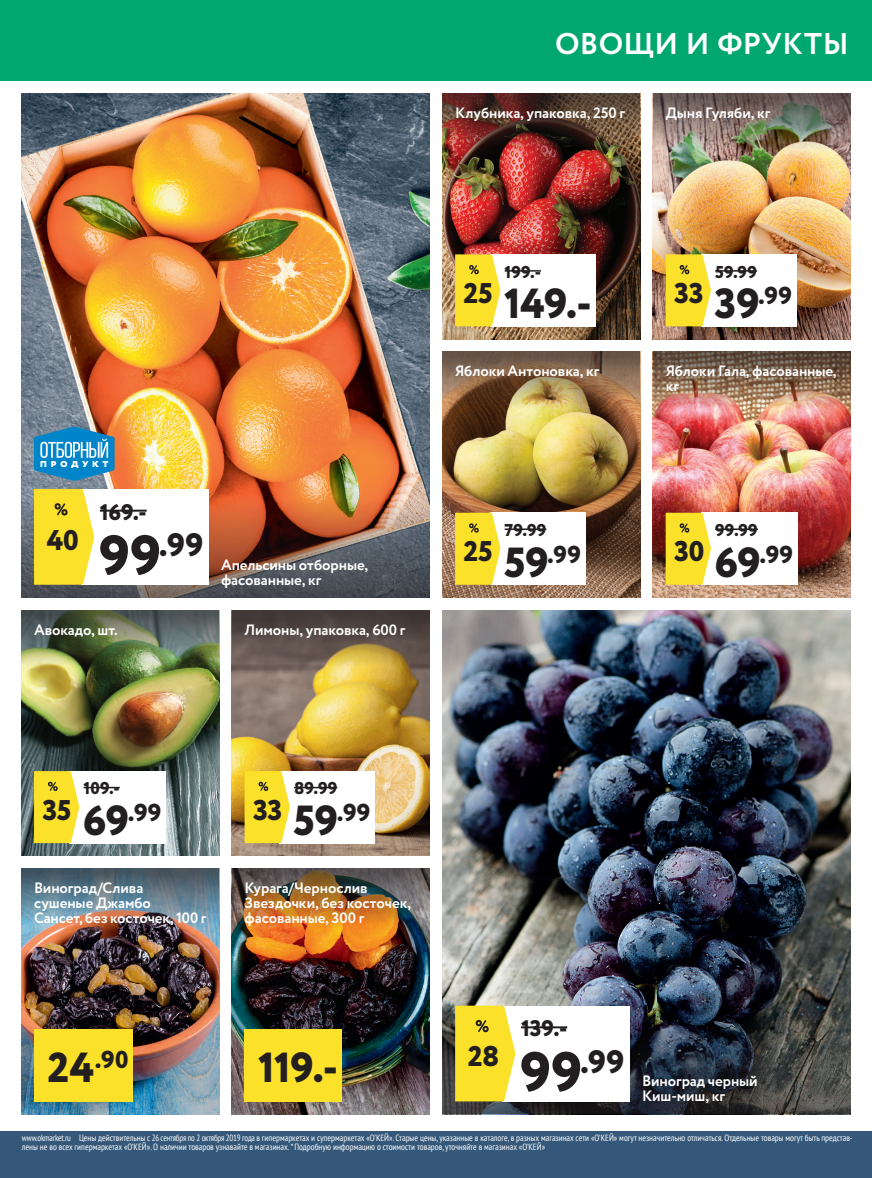
<style>
.page{position:relative;width:872px;height:1178px;background:#fff}
.page>*{position:absolute;margin:0;border:0;box-sizing:border-box;transform-origin:0 0}
.fresh_red{font:800 42px "Circe";letter-spacing:-.01em;color:#231f20}
.fresh_dominant_red{font:800 32.4px "Circe";color:#231f20}
.t1{font:700 30px "Circe";letter-spacing:.01em;color:#fff}
.fresh_discount{font:800 28.5px "Circe";letter-spacing:-.02em;color:#231f20}
.fresh_red-2{font:800 24.45px "Circe";letter-spacing:.01em;color:#231f20}
.fresh_dominant_black{font:800 22.5px "Circe";letter-spacing:-.01em;color:#231f20}
.fresh_black{font:800 17.1px "Circe";letter-spacing:.01em;color:#231f20}
.fresh_dominant_text{font:700 15px/15px "Circe";letter-spacing:-.005em;color:#fff}
.t2{font:condensed 9px/9px "PT Sans";color:#fff;scale:.95 1}
.s1{font-size:55.5px}
.s2{font-size:42px}
</style>
<div class="page">
<div style="left:0;top:0;width:872px;height:81px;background:#00a86f"></div>
<div style="left:0;top:1131px;width:872px;height:47px;background:#34577a"></div>
<img style="left:653px;top:160px;width:197px;height:179px">
<img style="left:653px;top:94px;width:197px;height:66px">
<div style="left:701px;top:254px;width:95px;height:72px;background:#fff"></div>
<hr style="left:715px;top:270px;width:42px;height:2px;background:#231f20">
<svg style="left:665px;top:254px;width:46px;height:72px;background:#f6df3e"></svg>
<img style="left:442px;top:610px;width:408px;height:405px">
<svg style="left:442px;top:1015px;width:408px;height:99px;background:#32363b"></svg>
<div style="left:502px;top:1006px;width:127px;height:95px;background:#fff"></div>
<hr style="left:521px;top:1026px;width:46px;height:2px;background:#231f20">
<svg style="left:455px;top:1006px;width:60px;height:95px;background:#f7e03c"></svg>
<img style="left:442px;top:418px;width:198px;height:179px">
<img style="left:442px;top:352px;width:198px;height:66px">
<div style="left:490px;top:513px;width:95px;height:72px;background:#fff"></div>
<hr style="left:504px;top:528px;width:42px;height:2px;background:#231f20">
<svg style="left:455px;top:513px;width:45px;height:72px;background:#f7e03c"></svg>
<img style="left:21px;top:676px;width:198px;height:180px">
<img style="left:21px;top:610px;width:198px;height:66px">
<div style="left:69px;top:771px;width:96px;height:72px;background:#fff"></div>
<hr style="left:84px;top:787px;width:36px;height:1px;background:#231f20">
<svg style="left:34px;top:771px;width:45px;height:72px;background:#f8e03c"></svg>
<img style="left:653px;top:418px;width:197px;height:179px">
<img style="left:653px;top:352px;width:197px;height:66px">
<div style="left:701px;top:513px;width:96px;height:72px;background:#fff"></div>
<hr style="left:715px;top:528px;width:43px;height:2px;background:#231f20">
<svg style="left:665px;top:513px;width:46px;height:72px;background:#f6de3d"></svg>
<img style="left:442px;top:160px;width:198px;height:179px">
<img style="left:442px;top:94px;width:198px;height:66px">
<div style="left:490px;top:254px;width:105px;height:72px;background:#fff"></div>
<hr style="left:504px;top:270px;width:37px;height:2px;background:#231f20">
<svg style="left:455px;top:254px;width:45px;height:72px;background:#f7df3c"></svg>
<img style="left:232px;top:676px;width:197px;height:180px">
<svg style="left:232px;top:610px;width:197px;height:66px;background:#6f5f49"></svg>
<div style="left:280px;top:771px;width:95px;height:72px;background:#fff"></div>
<hr style="left:294px;top:787px;width:43px;height:1px;background:#231f20">
<svg style="left:244px;top:771px;width:46px;height:72px;background:#f7e03e"></svg>
<img style="left:21px;top:94px;width:408px;height:405px">
<img style="left:21px;top:499px;width:408px;height:98px">
<div style="left:81px;top:489px;width:127px;height:96px;background:#fff"></div>
<hr style="left:100px;top:510px;width:47px;height:2px;background:#231f20">
<svg style="left:34px;top:489px;width:60px;height:96px;background:#f8e03d"></svg>
<svg style="left:34px;top:427px;width:81px;height:54px;background:#4497c4"></svg>
<img style="left:232px;top:934px;width:197px;height:180px">
<img style="left:232px;top:868px;width:197px;height:66px">
<div style="left:244px;top:1029px;width:98px;height:72px;background:#fbe12a"></div>
<img style="left:21px;top:934px;width:198px;height:180px">
<img style="left:21px;top:868px;width:198px;height:66px">
<div style="left:34px;top:1029px;width:98px;height:72px;background:#fbe12a"></div>
<h3 class="t1" style="left:555px;top:24px;width:295px">ОВОЩИ И ФРУКТЫ</h3>
<p class="fresh_dominant_text" style="left:455px;top:106px;width:171px">Клубника, упаковка, 250 г</p>
<p class="fresh_dominant_text" style="left:665px;top:106px;width:106px">Дыня Гуляби, кг</p>
<p class="fresh_discount" style="left:463px;top:274px;width:31px">25</p>
<p class="fresh_black" style="left:504px;top:260px;width:38px">199.-</p>
<p class="fresh_red" style="left:504px;top:275px;width:89px">149.-</p>
<p class="fresh_dominant_text" style="left:455px;top:364px;width:146px">Яблоки Антоновка, кг</p>
<p class="fresh_discount" style="left:47px;top:521px;width:33px">40</p>
<p class="fresh_dominant_black" style="left:100px;top:497px;width:48px">169.-</p>
<p class="fresh_dominant_red" style="left:99px;top:523px;width:106px"><span class="s1">99</span>.99</p>
<p class="fresh_dominant_text" style="left:34px;top:623px;width:85px">Авокадо, шт.</p>
<p class="fresh_dominant_text" style="left:221px;top:558px;width:149px">Апельсины отборные, фасованные, кг</p>
<p class="fresh_dominant_text" style="left:244px;top:623px;width:162px">Лимоны, упаковка, 600 г</p>
<p class="fresh_discount" style="left:463px;top:532px;width:31px">25</p>
<p class="fresh_black" style="left:504px;top:518px;width:43px">79.99</p>
<p class="fresh_red-2" style="left:504px;top:538px;width:79px"><span class="s2">59</span>.99</p>
<p class="fresh_discount" style="left:674px;top:274px;width:31px">33</p>
<p class="fresh_black" style="left:715px;top:260px;width:43px">59.99</p>
<p class="fresh_red-2" style="left:714px;top:279px;width:79px"><span class="s2">39</span>.99</p>
<p class="fresh_dominant_text" style="left:665px;top:364px;width:172px">Яблоки Гала, фасованные, кг</p>
<p class="fresh_discount" style="left:674px;top:532px;width:32px">30</p>
<p class="fresh_black" style="left:715px;top:518px;width:44px">99.99</p>
<p class="fresh_red-2" style="left:714px;top:538px;width:80px"><span class="s2">69</span>.99</p>
<p class="fresh_black" style="left:84px;top:777px;width:38px">109.-</p>
<p class="fresh_black" style="left:294px;top:777px;width:45px">89.99</p>
<p class="fresh_discount" style="left:43px;top:790px;width:30px">35</p>
<p class="fresh_red-2" style="left:83px;top:796px;width:80px"><span class="s2">69</span>.99</p>
<p class="fresh_discount" style="left:253px;top:790px;width:31px">33</p>
<p class="fresh_red-2" style="left:293px;top:796px;width:79px"><span class="s2">59</span>.99</p>
<p class="fresh_dominant_text" style="left:34px;top:881px;width:174px">Виноград/Слива сушеные Джамбо<br>Сансет, без косточек, 100 г</p>
<p class="fresh_dominant_text" style="left:244px;top:881px;width:168px">Курага/Чернослив<br>Звездочки, без косточек, фасованные, 300 г</p>
<p class="fresh_dominant_black" style="left:521px;top:1013px;width:48px">139.-</p>
<p class="fresh_red-2" style="left:48px;top:1043px;width:82px"><span class="s2">24</span>.90</p>
<p class="fresh_red" style="left:258px;top:1039px;width:82px">119.-</p>
<p class="fresh_discount" style="left:468px;top:1037px;width:33px">28</p>
<p class="fresh_dominant_red" style="left:520px;top:1039px;width:106px"><span class="s1">99</span>.99</p>
<p class="fresh_dominant_text" style="left:642px;top:1074px;width:117px">Виноград черный<br>Киш-миш, кг</p>
<p class="t2" style="left:22px;top:1133px;width:876px">www.okmarket.ru Цены действительны с 26 сентября по 2 октября 2019 года в гипермаркетах и супермаркетах «О’КЕЙ». Старые цены, указанные в каталоге, в разных магазинах сети «О’КЕЙ» могут незначительно отличаться. Отдельные товары могут быть представ&shy;лены не во всех гипермаркетах «О’КЕЙ». О наличии товаров узнавайте в магазинах. * Подробную информацию о стоимости товаров, уточняйте в магазинах «О’КЕЙ»</p>
</div>
